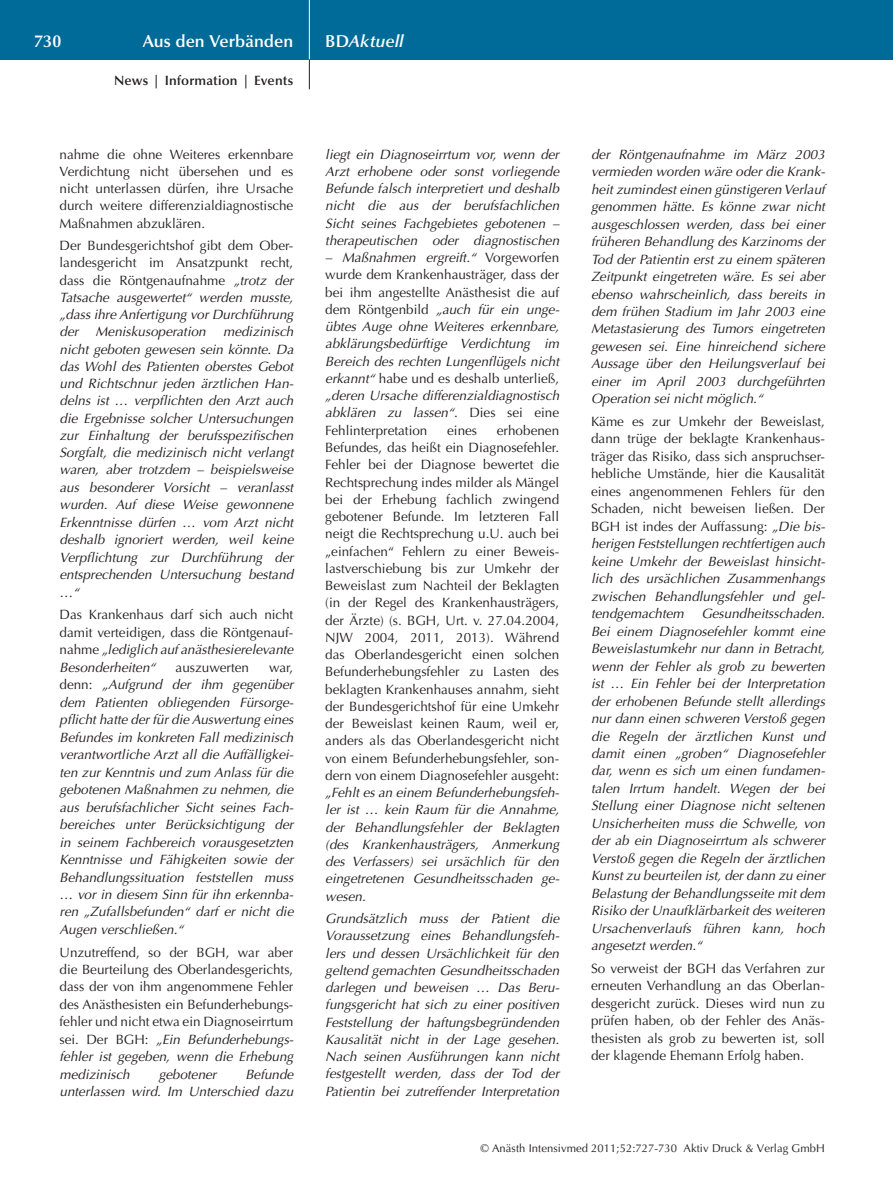
<style>
.page{position:relative;width:893px;height:1191px;background:#fff}
.page>*{position:absolute;margin:0;border:0;box-sizing:border-box;transform-origin:0 0}
.t1{font:600 17.25px "Optima";color:#fff}
.t2{font:italic 600 17.25px "Optima";letter-spacing:.005em;color:#fff}
.t3{font:italic 13.5px/17.4px "Optima";color:#231f20;text-align:justify}
.t4{font:13.5px/17.2px "Optima";color:#231f20;text-align:justify}
.t5{font:600 13.5px "Optima";letter-spacing:.01em;color:#231f20}
.t6{font:11.25px "Optima";letter-spacing:.005em;color:#231f20}
.s1{font-style:normal}
.s2{font-style:italic}
</style>
<div class="page">
<div style="left:0;top:0;width:893px;height:60px;background:#006b98"></div>
<hr style="left:309px;top:0;width:1px;height:60px;background:#fff">
<svg style="left:309px;top:60px;width:1px;height:29px"></svg>
<p class="t1" style="left:34px;top:31px;width:29px">730</p>
<p class="t1" style="left:143px;top:31px;width:152px">Aus den Verbänden</p>
<p class="t2" style="left:325px;top:31px;width:80px"><span class="s1">BD</span>Aktuell</p>
<p class="t5" style="left:114px;top:73px;width:181px">News | Information | Events</p>
<p class="t4" style="left:60px;top:146px;width:235px">nahme die ohne Weiteres erkennbare Verdichtung nicht übersehen und es nicht unterlassen dürfen, ihre Ursache durch weitere differenzialdiagnostische Maßnahmen abzuklären.</p>
<p class="t4" style="left:60px;top:237px;width:235px">Der Bundesgerichtshof gibt dem Ober&shy;landesgericht im Ansatzpunkt recht, dass die Röntgenaufnahme <span class="s2">„trotz der Tatsache ausgewertet“ werden musste, „dass ihre Anfertigung vor Durchführung der</span></p>
<p class="t3" style="left:60px;top:323px;width:235px;text-indent:164px">medizinisch nicht geboten gewesen sein könnte. Da das Wohl des Patienten oberstes Gebot und Richtschnur jeden ärztlichen Han&shy;delns ist … verpflichten den Arzt auch die Ergebnisse solcher Untersuchungen zur Einhaltung der berufsspezifischen Sorgfalt, die medizinisch nicht verlangt waren, aber trotzdem – beispielsweise aus besonderer Vorsicht – veranlasst wurden. Auf diese Weise gewonnene Erkenntnisse dürfen … vom Arzt nicht deshalb ignoriert werden, weil keine Verpflichtung zur Durchführung der entsprechenden Untersuchung bestand …“</p>
<p class="t4" style="left:60px;top:606px;width:235px">Das Krankenhaus darf sich auch nicht damit verteidigen, dass die Röntgenauf&shy;nahme <span class="s2">„lediglich auf anästhesierelevante Besonderheiten“</span></p>
<p class="t3" style="left:96px;top:323px;width:112px">Meniskusoperation</p>
<p class="t4" style="left:176px;top:659px;width:75px">auszuwerten</p>
<p class="t3" style="left:60px;top:659px;width:235px;text-indent:210px"><span class="s1">war, denn:</span> „Aufgrund der ihm gegenüber dem Patienten obliegenden Fürsorge&shy;pflicht hatte der für die Auswertung eines Befundes im konkreten Fall medizinisch verantwortliche Arzt all die Auffälligkei&shy;ten zur Kenntnis und zum Anlass für die gebotenen Maßnahmen zu nehmen, die aus berufsfachlicher Sicht seines Fach&shy;bereiches unter Berücksichtigung der in seinem Fachbereich vorausgesetzten Kenntnisse und Fähigkeiten sowie der Behandlungssituation feststellen muss … vor in diesem Sinn für ihn erkennba&shy;ren „Zufallsbefunden“ darf er nicht die Augen verschließen.“</p>
<p class="t4" style="left:60px;top:943px;width:235px">Unzutreffend, so der BGH, war aber die Beurteilung des Oberlandesgerichts, dass der von ihm angenommene Fehler des Anästhesisten ein Befunderhebungs&shy;fehler und nicht etwa ein Diagnoseirrtum sei. Der BGH: <span class="s2">„Ein Befunderhebungs&shy;fehler ist gegeben, wenn die Erhebung medizinisch</span></p>
<p class="t3" style="left:60px;top:1065px;width:235px;text-align:right">Befunde<br>unterlassen wird. Im Unterschied dazu</p>
<p class="t3" style="left:159px;top:1065px;width:59px">gebotener</p>
<p class="t3" style="left:325px;top:146px;width:235px">liegt ein Diagnoseirrtum vor, wenn der Arzt erhobene oder sonst vorliegende Befunde falsch interpretiert und deshalb nicht die aus der berufsfachlichen Sicht seines Fachgebietes gebotenen – therapeutischen oder diagnostischen</p>
<p class="t3" style="left:325px;top:249px;width:235px">– Maßnahmen ergreift.“ <span class="s1">Vorgeworfen wurde dem Krankenhausträger, dass der bei ihm angestellte Anästhesist die auf dem Röntgenbild</span> „auch für ein unge&shy;übtes Auge ohne Weiteres erkennbare, abklärungsbedürftige Verdichtung im Bereich des rechten Lungenflügels nicht erkannt“ <span class="s1">habe und es deshalb unterließ, </span>„deren Ursache differenzialdiagnostisch abklären zu lassen“<span class="s1">. Dies sei eine Fehlinterpretation</span></p>
<p class="t4" style="left:325px;top:422px;width:235px;text-indent:172px">erhobenen Befundes, das heißt ein Diagnosefehler.<br>Fehler bei der Diagnose bewertet die Rechtsprechung indes milder als Mängel bei der Erhebung fachlich zwingend gebotener Befunde. Im letzteren Fall neigt die Rechtsprechung u.U. auch bei „einfachen“ Fehlern zu einer Beweis&shy;lastverschiebung bis zur Umkehr der Beweislast zum Nachteil der Beklagten (in der Regel des Krankenhausträgers, der Ärzte) (s. BGH, Urt. v. 27.04.2004, NJW 2004, 2011, 2013). Während das Oberlandesgericht einen solchen Befunderhebungsfehler zu Lasten des beklagten Krankenhauses annahm, sieht der Bundesgerichtshof für eine Umkehr der Beweislast keinen Raum, weil er, anders als das Oberlandesgericht nicht von einem Befunderhebungsfehler, son&shy;dern von einem Diagnosefehler ausgeht:</p>
<p class="t3" style="left:325px;top:784px;width:235px">„Fehlt es an einem Befunderhebungsfeh&shy;ler ist … kein Raum für die Annahme, der Behandlungsfehler der Beklagten (des Krankenhausträgers, Anmerkung des Verfassers) sei ursächlich für den eingetretenen Gesundheitsschaden ge&shy;wesen.</p>
<p class="t3" style="left:325px;top:910px;width:235px">Grundsätzlich muss der Patient die Voraussetzung eines Behandlungsfeh&shy;lers und dessen Ursächlichkeit für den geltend gemachten Gesundheitsschaden darlegen und beweisen … Das Beru&shy;fungsgericht hat sich zu einer positiven Feststellung der haftungsbegründenden Kausalität nicht in der Lage gesehen.<br>Nach seinen Ausführungen kann nicht festgestellt werden, dass der Tod der Patientin bei zutreffender Interpretation</p>
<p class="t4" style="left:447px;top:422px;width:32px">eines</p>
<p class="t3" style="left:591px;top:146px;width:235px">der Röntgenaufnahme im März 2003 vermieden worden wäre oder die Krank&shy;heit zumindest einen günstigeren Verlauf genommen hätte. Es könne zwar nicht ausgeschlossen werden, dass bei einer früheren Behandlung des Karzinoms der Tod der Patientin erst zu einem späteren Zeitpunkt eingetreten wäre. Es sei aber ebenso wahrscheinlich, dass bereits in dem frühen Stadium im Jahr 2003 eine Metastasierung des Tumors eingetreten gewesen sei. Eine hinreichend sichere Aussage über den Heilungsverlauf bei einer im April 2003 durchgeführten Operation sei nicht möglich.“</p>
<p class="t4" style="left:591px;top:413px;width:235px">Käme es zur Umkehr der Beweislast, dann trüge der beklagte Krankenhaus&shy;träger das Risiko, dass sich anspruchser&shy;hebliche Umstände, hier die Kausalität eines angenommenen Fehlers für den Schaden, nicht beweisen ließen. Der BGH ist indes der Auffassung: <span class="s2">„Die bis&shy;herigen Feststellungen rechtfertigen auch keine Umkehr der Beweislast hinsicht&shy;lich des ursächlichen Zusammenhangs zwischen Behandlungsfehler und gel&shy;tendgemachtem</span></p>
<p class="t3" style="left:591px;top:605px;width:235px;text-indent:110px">Gesundheitsschaden.<br>Bei einem Diagnosefehler kommt eine Beweislastumkehr nur dann in Betracht, wenn der Fehler als grob zu bewerten ist … Ein Fehler bei der Interpretation der erhobenen Befunde stellt allerdings nur dann einen schweren Verstoß gegen die Regeln der ärztlichen Kunst und damit einen „groben“ Diagnosefehler dar, wenn es sich um einen fundamen&shy;talen Irrtum handelt. Wegen der bei Stellung einer Diagnose nicht seltenen Unsicherheiten muss die Schwelle, von der ab ein Diagnoseirrtum als schwerer Verstoß gegen die Regeln der ärztlichen Kunst zu beurteilen ist, der dann zu einer Belastung der Behandlungsseite mit dem Risiko der Unaufklärbarkeit des weiteren Ursachenverlaufs führen kann, hoch angesetzt werden.“</p>
<p class="t4" style="left:591px;top:959px;width:235px">So verweist der BGH das Verfahren zur erneuten Verhandlung an das Oberlan&shy;desgericht zurück. Dieses wird nun zu prüfen haben, ob der Fehler des Anäs&shy;thesisten als grob zu bewerten ist, soll der klagende Ehemann Erfolg haben.</p>
<p class="t6" style="left:480px;top:1142px;width:346px">© Anästh Intensivmed 2011;52:727-730 Aktiv Druck &amp; Verlag GmbH</p>
</div>
